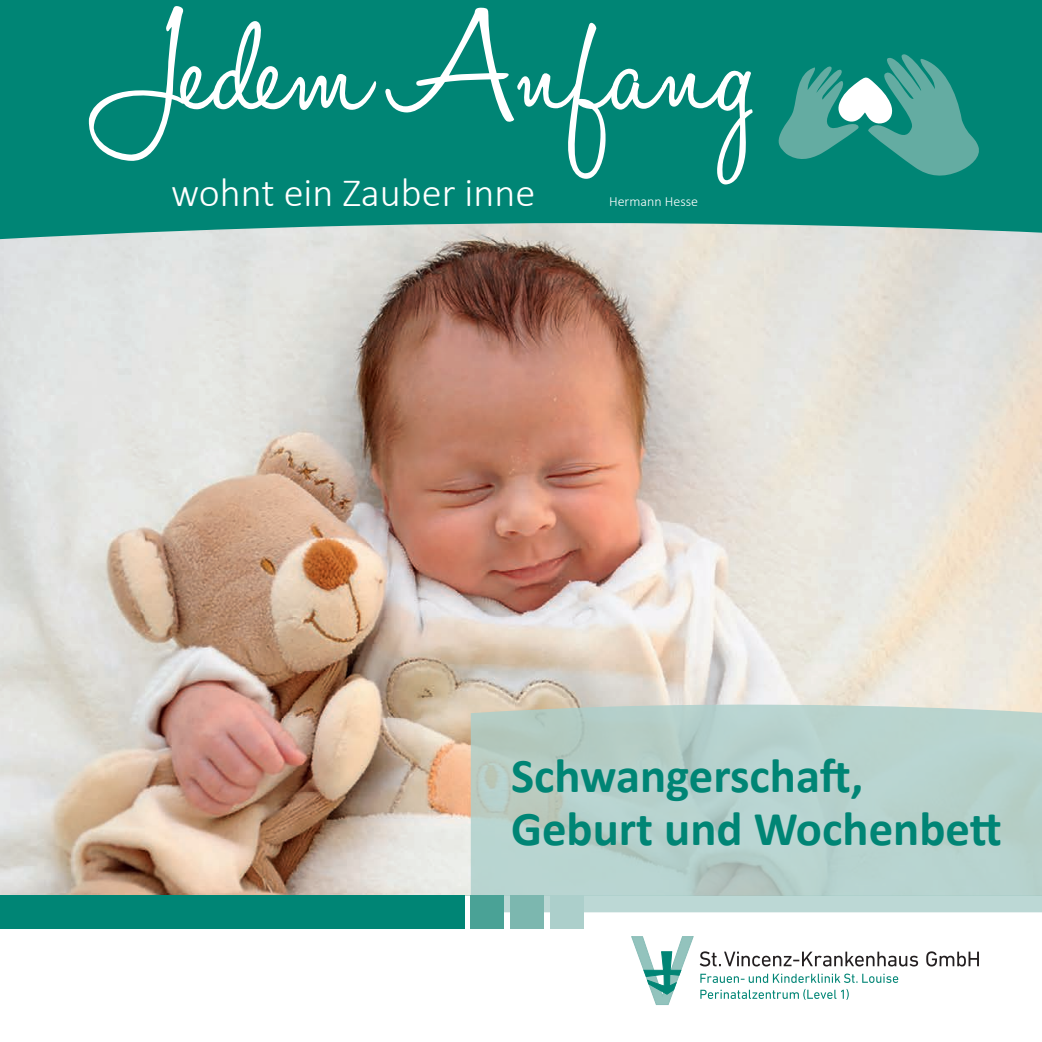
<style>
.page{position:relative;width:1042px;height:1042px;background:#fff}
.page>*{position:absolute;margin:0;border:0;box-sizing:border-box;transform-origin:0 0}
.t1{font:166.25px "Halo Handletter";color:#fff}
.t2{font:700 48.65px "Calibri";color:#008575}
.t3{font:300 40.25px "Calibri";color:#fff}
.t4{font:300 14px "Calibri";color:#fff}
</style>
<div class="page">
<div style="left:0;top:0;width:1042px;height:896px;background:#008575"></div>
<img style="left:0;top:223px;width:1042px;height:673px">
<svg style="left:471px;top:703px;width:571px;height:209px;fill:#b8d3ce"></svg>
<svg style="left:778px;top:54px;width:201px;height:122px"></svg>
<div style="left:471px;top:896px;width:33px;height:33px;background:#4aa296"></div>
<div style="left:510px;top:896px;width:34px;height:33px;background:#7cb7af"></div>
<div style="left:550px;top:896px;width:33px;height:33px;background:#accfcb"></div>
<div style="left:0;top:896px;width:464px;height:33px;background:#008575"></div>
<svg style="left:700px;top:951px;width:279px;height:15px"></svg>
<svg style="left:700px;top:989px;width:149px;height:11px"></svg>
<svg style="left:700px;top:973px;width:198px;height:10px"></svg>
<svg style="left:631px;top:936px;width:62px;height:68px"></svg>
<p class="t1" style="left:95px;top:-23px;width:660px">Jedem Anfang</p>
<p class="t3" style="left:171px;top:167px;width:366px">wohnt ein Zauber inne</p>
<p class="t4" style="left:609px;top:193px;width:91px">Hermann Hesse</p>
<p class="t2" style="left:511px;top:741px;width:354px">Schwangerschaft,</p>
<p class="t2" style="left:511px;top:794px;width:492px">Geburt und Wochenbett</p>
</div>
